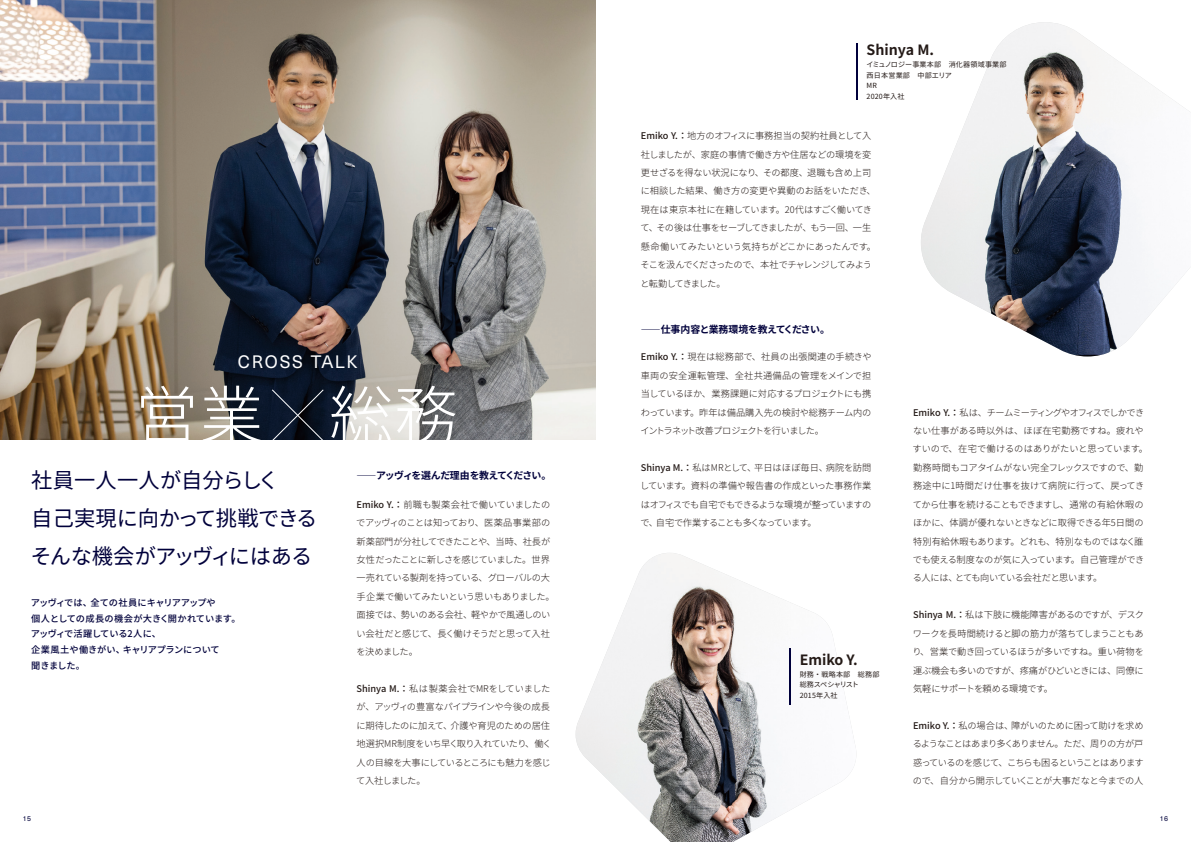
<style>
.page{position:relative;width:1191px;height:842px;background:#fff}
.page>*{position:absolute;margin:0;border:0;box-sizing:border-box;transform-origin:0 0}
.t1{font:300 63.8px "Noto Sans CJ Kjp";color:#fff}
.t2{font:21.3px/38.3px "Noto Sans CJ Kjp";letter-spacing:-.015em;color:#00003b}
.t3{font:17.7px "Neue Haas Unica Pro";letter-spacing:.1em;color:#fff}
.t4{font:700 14.2px "Noto Sans CJ Kjp";color:#231916}
.t5{font:700 9.9px "Noto Sans CJ Kjp";letter-spacing:-.065em;color:#00003b}
.t6{font:700 9.9px "Noto Sans CJ Kjp";letter-spacing:-.045em;color:#00003b}
.t7{font:300 9.2px/18.4px "Noto Sans CJ Kjp";letter-spacing:-.035em;color:#231916}
.t8{font:500 9.2px/15.6px "Noto Sans CJ Kjp";letter-spacing:-.01em;color:#00003b}
.t9{font:7.1px/10.6px "Noto Sans CJ Kjp";letter-spacing:.025em;color:#231916}
.t10{font:7.1px "Neue Haas Unica Pro";color:#00003b}
.s1{font-weight:500}
</style>
<div class="page">
<img style="left:575px;top:553px;width:281px;height:289px">
<hr style="left:789px;top:648px;width:2px;height:56px;background:#00003b">
<img style="left:921px;top:22px;width:269px;height:334px">
<hr style="left:856px;top:44px;width:2px;height:56px;background:#00003b">
<img style="left:0;top:0;width:595px;height:439px">
<svg style="left:271px;top:388px;width:54px;height:52px;background:#141e2d"></svg>
<h3 class="t3" style="left:238px;top:351px;width:121px">CROSS TALK</h3>
<h1 class="t1" style="left:135px;top:379px;width:325px">営業　総務</h1>
<h2 class="t2" style="left:31px;top:461px;width:288px">社員一人一人が自分らしく<br>自己実現に向かって挑戦できるそんな機会がアッヴィにはある</h2>
<p class="t8" style="left:31px;top:595px;width:211px">アッヴィでは、全ての社員にキャリアアップや<br>個人としての成長の機会が大きく開かれています。アッヴィで活躍している2人に、<br>企業風土や働きがい、キャリアプランについて<br>聞きました。</p>
<p class="t5" style="left:356px;top:469px;width:196px">——アッヴィを選んだ理由を教えてください。</p>
<p class="t7" style="left:356px;top:495px;width:200px"><span class="s1">Emiko Y.：</span>前職も製薬会社で働いていましたのでアッヴィのことは知っており、医薬品事業部の新薬部門が分社してできたことや、当時、社長が女性だったことに新しさを感じていました。世界一売れている製剤を持っている、グローバルの大手企業で働いてみたいという思いもありました。面接では、勢いのある会社、軽やかで風通しのいい会社だと感じて、長く働けそうだと思って入社を決めました。</p>
<p class="t7" style="left:356px;top:680px;width:197px"><span class="s1">Shinya M.：</span>私は製薬会社でMRをしていましたが、アッヴィの豊富なパイプラインや今後の成長に期待したのに加えて、介護や育児のための居住地選択MR制度をいち早く取り入れていたり、働く人の目線を大事にしているところにも魅力を感じて入社しました。</p>
<h3 class="t4" style="left:866px;top:42px;width:69px">Shinya M.</h3>
<p class="t9" style="left:866px;top:59px;width:142px">イミュノロジー事業本部　消化器領域事業部西日本営業部　中部エリア<br>MR<br>2020年入社</p>
<p class="t7" style="left:640px;top:127px;width:237px"><span class="s1">Emiko Y.：</span>地方のオフィスに事務担当の契約社員として入社しましたが、家庭の事情で働き方や住居などの環境を変更せざるを得ない状況になり、その都度、退職も含め上司に相談した結果、働き方の変更や異動のお話をいただき、現在は東京本社に在籍しています。20代はすごく働いてきて、その後は仕事をセーブしてきましたが、もう一回、一生懸命働いてみたいという気持ちがどこかにあったんです。そこを汲んでくださったので、本社でチャレンジしてみようと転勤してきました。</p>
<p class="t6" style="left:641px;top:324px;width:191px">——仕事内容と業務環境を教えてください。</p>
<p class="t7" style="left:640px;top:348px;width:232px;text-align:justify"><span class="s1">Emiko Y.：</span>現在は総務部で、社員の出張関連の手続きや車両の安全運転管理、全社共通備品の管理をメインで担当しているほか、業務課題に対応するプロジェクトにも携わっています。昨年は備品購入先の検討や総務チーム内のイントラネット改善プロジェクトを行いました。</p>
<p class="t7" style="left:640px;top:458px;width:233px;text-align:justify"><span class="s1">Shinya M.：</span>私はMRとして、平日はほぼ毎日、病院を訪問しています。資料の準備や報告書の作成といった事務作業はオフィスでも自宅でもできるような環境が整っていますので、自宅で作業することも多くなっています。</p>
<h3 class="t4" style="left:799px;top:651px;width:60px">Emiko Y.</h3>
<p class="t9" style="left:799px;top:669px;width:81px">財務・戦略本部　総務部総務スペシャリスト<br>2015年入社</p>
<p class="t7" style="left:912px;top:403px;width:237px"><span class="s1">Emiko Y.：</span>私は、チームミーティングやオフィスでしかできない仕事がある時以外は、ほぼ在宅勤務ですね。疲れやすいので、在宅で働けるのはありがたいと思っています。勤務時間もコアタイムがない完全フレックスですので、勤務途中に1時間だけ仕事を抜けて病院に行って、戻ってきてから仕事を続けることもできますし、通常の有給休暇のほかに、体調が優れないときなどに取得できる年5日間の特別有給休暇もあります。どれも、特別なものではなく誰でも使える制度なのが気に入っています。自己管理ができる人には、とても向いている会社だと思います。</p>
<p class="t7" style="left:912px;top:606px;width:233px;text-align:justify"><span class="s1">Shinya M.：</span>私は下肢に機能障害があるのですが、デスクワークを長時間続けると脚の筋力が落ちてしまうこともあり、営業で動き回っているほうが多いですね。重い荷物を運ぶ機会も多いのですが、疼痛がひどいときには、同僚に気軽にサポートを頼める環境です。</p>
<p class="t7" style="left:912px;top:716px;width:233px;text-align:justify"><span class="s1">Emiko Y.：</span>私の場合は、障がいのために困って助けを求めるようなことはあまり多くありません。ただ、周りの方が戸惑っているのを感じて、こちらも困るということはありますので、自分から開示していくことが大事だなと今までの人</p>
<p class="t10" style="left:23px;top:814px;width:10px">15</p>
<p class="t10" style="left:1160px;top:814px;width:10px">16</p>
</div>
